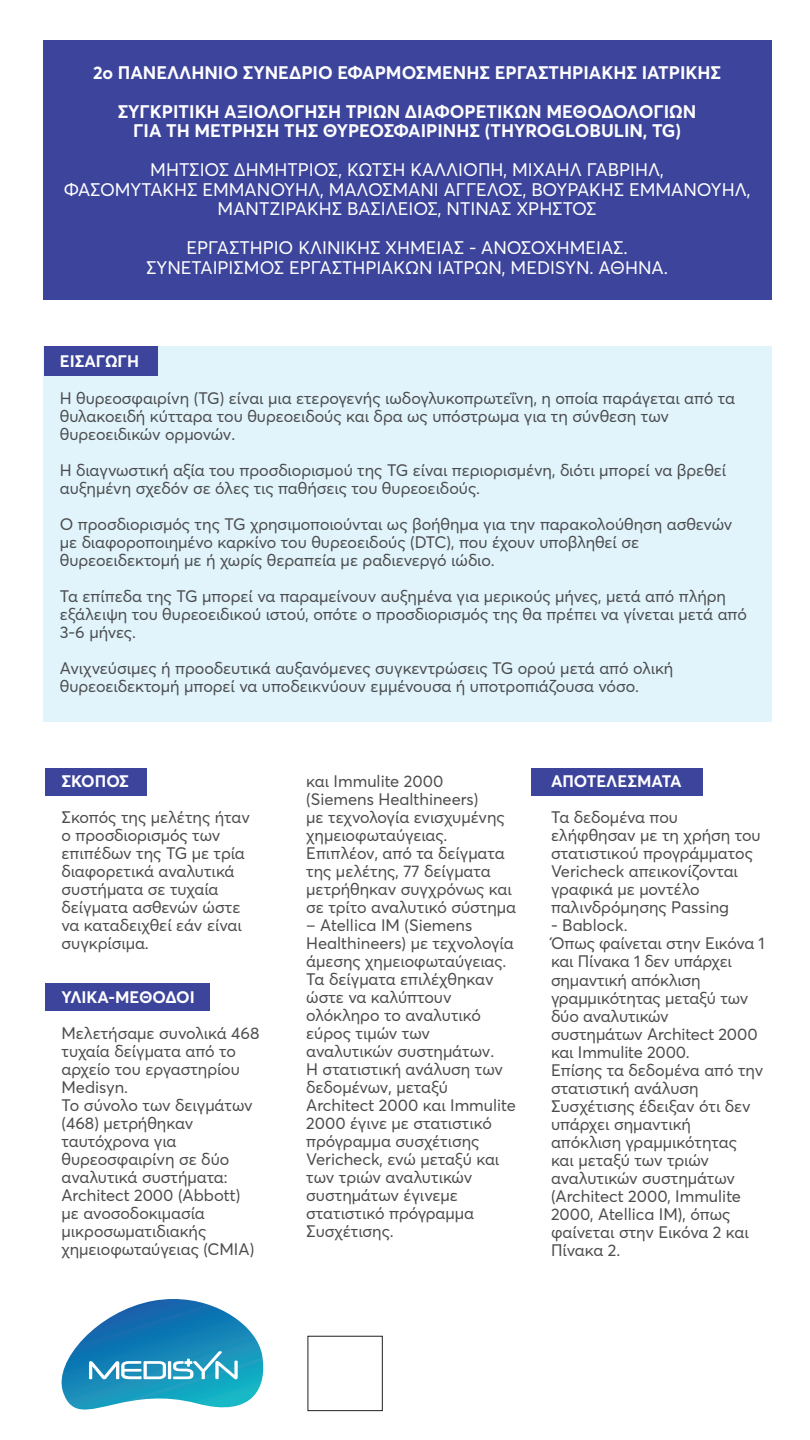
<style>
.page{position:relative;width:810px;height:1440px;background:#fff}
.page>*{position:absolute;margin:0;border:0;box-sizing:border-box;transform-origin:0 0}
.t1{font:18px/19.5px "Averta";color:#fff;text-align:center}
.t2{font:700 18px/39px "Averta";color:#fff;text-align:center}
.t3{font:16.5px/18px "Averta";color:#4b4c4d}
.t4{font:700 16.5px "Averta";color:#fff}
</style>
<div class="page">
<div style="left:44px;top:41px;width:728px;height:259px;background:#3c449c"></div>
<div style="left:45px;top:768px;width:101px;height:28px;background:#3c449c"></div>
<div style="left:532px;top:768px;width:171px;height:28px;background:#3c449c"></div>
<div style="left:45px;top:984px;width:165px;height:27px;background:#3c449c"></div>
<div style="left:44px;top:346px;width:728px;height:376px;background:#e1f4fc"></div>
<div style="left:44px;top:347px;width:114px;height:29px;background:#3c449c"></div>
<div style="left:308px;top:1336px;width:75px;height:75px;border:1px solid #231f20"></div>
<svg style="left:61px;top:1299px;width:203px;height:111px"></svg>
<p class="t2" style="left:93px;top:52px;width:630px">2o ΠΑΝΕΛΛΗΝΙΟ ΣΥΝΕΔΡΙΟ ΕΦΑΡΜΟΣΜΕΝΗΣ ΕΡΓΑΣΤΗΡΙΑΚΗΣ ΙΑΤΡΙΚΗΣ<br>ΣΥΓΚΡΙΤΙΚΗ ΑΞΙΟΛΟΓΗΣΗ ΤΡΙΩΝ ΔΙΑΦΟΡΕΤΙΚΩΝ ΜΕΘΟΔΟΛΟΓΙΩΝ</p>
<p class="t2" style="left:133px;top:110px;width:549px">ΓΙΑ ΤΗ ΜΕΤΡΗΣΗ ΤΗΣ ΘΥΡΕΟΣΦΑΙΡΙΝΗΣ (THYROGLOBULIN, TG)</p>
<p class="t1" style="left:64px;top:159px;width:688px">ΜΗΤΣΙΟΣ ΔΗΜΗΤΡΙΟΣ, ΚΩΤΣΗ ΚΑΛΛΙΟΠΗ, ΜΙΧΑΗΛ ΓΑΒΡΙΗΛ,<br>ΦΑΣΟΜΥΤΑΚΗΣ ΕΜΜΑΝΟΥΗΛ, ΜΑΛΟΣΜΑΝΙ ΑΓΓΕΛΟΣ, ΒΟΥΡΑΚΗΣ ΕΜΜΑΝΟΥΗΛ,<br>ΜΑΝΤΖΙΡΑΚΗΣ ΒΑΣΙΛΕΙΟΣ, ΝΤΙΝΑΣ ΧΡΗΣΤΟΣ</p>
<p class="t1" style="left:146px;top:237px;width:523px">ΕΡΓΑΣΤΗΡΙΟ ΚΛΙΝΙΚΗΣ ΧΗΜΕΙΑΣ - ΑΝΟΣΟΧΗΜΕΙΑΣ.<br>ΣΥΝΕΤΑΙΡΙΣΜΟΣ ΕΡΓΑΣΤΗΡΙΑΚΩΝ ΙΑΤΡΩΝ, MEDISYN. ΑΘΗΝΑ.</p>
<p class="t4" style="left:60px;top:349px;width:81px">ΕΙΣΑΓΩΓΗ</p>
<p class="t3" style="left:60px;top:389px;width:677px">Η θυρεοσφαιρίνη (TG) είναι μια ετερογενής ιωδογλυκοπρωτεΐνη, η οποία παράγεται από τα θυλακοειδή κύτταρα του θυρεοειδούς και δρα ως υπόστρωμα για τη σύνθεση των θυρεοειδικών ορμονών.</p>
<p class="t3" style="left:60px;top:461px;width:668px">Η διαγνωστική αξία του προσδιορισμού της TG είναι περιορισμένη, διότι μπορεί να βρεθεί αυξημένη σχεδόν σε όλες τις παθήσεις του θυρεοειδούς.</p>
<p class="t3" style="left:60px;top:515px;width:674px">Ο προσδιορισμός της TG χρησιμοποιούνται ως βοήθημα για την παρακολούθηση ασθενών με διαφοροποιημένο καρκίνο του θυρεοειδούς (DTC), που έχουν υποβληθεί σε θυρεοειδεκτομή με ή χωρίς θεραπεία με ραδιενεργό ιώδιο.</p>
<p class="t3" style="left:60px;top:587px;width:689px">Τα επίπεδα της TG μπορεί να παραμείνουν αυξημένα για μερικούς μήνες, μετά από πλήρη εξάλειψη του θυρεοειδικού ιστού, οπότε ο προσδιορισμός της θα πρέπει να γίνεται μετά από<br>3-6 μήνες.</p>
<p class="t3" style="left:60px;top:659px;width:615px">Ανιχνεύσιμες ή προοδευτικά αυξανόμενες συγκεντρώσεις TG ορού μετά από ολική θυρεοειδεκτομή μπορεί να υποδεικνύουν εμμένουσα ή υποτροπιάζουσα νόσο.</p>
<p class="t4" style="left:61px;top:770px;width:69px">ΣΚΟΠΟΣ</p>
<p class="t3" style="left:61px;top:808px;width:190px">Σκοπός της μελέτης ήταν ο προσδιορισμός των επιπέδων της TG με τρία διαφορετικά αναλυτικά συστήματα σε τυχαία δείγματα ασθενών ώστε να καταδειχθεί εάν είναι συγκρίσιμα.</p>
<p class="t4" style="left:61px;top:986px;width:135px">ΥΛΙΚΑ-ΜΕΘΟΔΟΙ</p>
<p class="t3" style="left:61px;top:1024px;width:199px">Μελετήσαμε συνολικά 468 τυχαία δείγματα από το αρχείο του εργαστηρίου<br>Medisyn.<br>Το σύνολο των δειγμάτων (468) μετρήθηκαν ταυτόχρονα για θυρεοσφαιρίνη σε δύο αναλυτικά συστήματα:<br>Architect 2000 (Abbott) με ανοσοδοκιμασία μικροσωματιδιακής χημειοφωταύγειας (CMIA)</p>
<p class="t3" style="left:306px;top:772px;width:211px">και Immulite 2000<br>(Siemens Healthineers)<br>με τεχνολογία ενισχυμένης χημειοφωταύγειας.<br>Επιπλέον, από τα δείγματα της μελέτης, 77 δείγματα μετρήθηκαν συγχρόνως και σε τρίτο αναλυτικό σύστημα</p>
<p class="t3" style="left:306px;top:916px;width:211px">– Atellica IM (Siemens<br>Healthineers) με τεχνολογία άμεσης χημειοφωταύγειας.<br>Τα δείγματα επιλέχθηκαν ώστε να καλύπτουν ολόκληρο το αναλυτικό εύρος τιμών των αναλυτικών συστημάτων.<br>Η στατιστική ανάλυση των δεδομένων, μεταξύ<br>Architect 2000 και Immulite<br>2000 έγινε με στατιστικό πρόγραμμα συσχέτισης<br>Vericheck, ενώ μεταξύ και των τριών αναλυτικών συστημάτων έγινεμε στατιστικό πρόγραμμα<br>Συσχέτισης.</p>
<p class="t4" style="left:551px;top:770px;width:132px">ΑΠΟΤΕΛΕΣΜΑΤΑ</p>
<p class="t3" style="left:551px;top:808px;width:211px">Τα δεδομένα που ελήφθησαν με τη χρήση του στατιστικού προγράμματος<br>Vericheck απεικονίζονται γραφικά με μοντέλο παλινδρόμησης Passing</p>
<p class="t3" style="left:551px;top:916px;width:215px">- Bablock.<br>Όπως φαίνεται στην Εικόνα 1 και Πίνακα 1 δεν υπάρχει σημαντική απόκλιση γραμμικότητας μεταξύ των δύο αναλυτικών συστημάτων Architect 2000 και Immulite 2000.<br>Επίσης τα δεδομένα από την στατιστική ανάλυση<br>Συσχέτισης έδειξαν ότι δεν υπάρχει σημαντική απόκλιση γραμμικότητας<br>και μεταξύ των τριών αναλυτικών συστημάτων (Architect 2000, Immulite<br>2000, Atellica IM), όπως φαίνεται στην Εικόνα 2 και<br>Πίνακα 2.</p>
</div>
